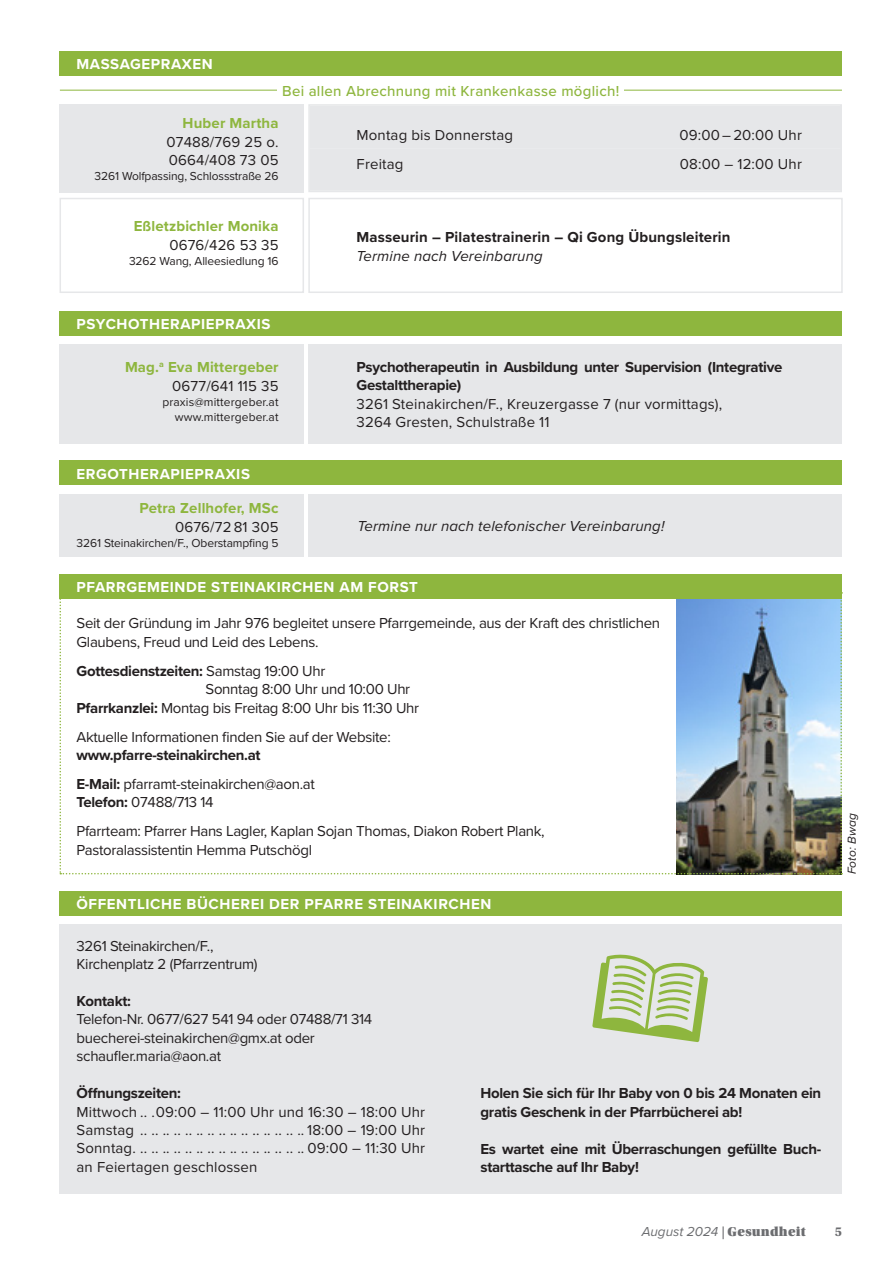
<style>
.page{position:relative;width:893px;height:1263px;background:#fff}
.page>*{position:absolute;margin:0;border:0;box-sizing:border-box;transform-origin:0 0}
.t1{font:15px/18.5px "Proxima Nova";letter-spacing:-.02em;color:#231f20}
.t2{font:700 15px/18.5px "Proxima Nova";letter-spacing:-.02em;color:#231f20}
.t3{font:15px/18.5px "Proxima Nova";letter-spacing:.01em;color:#231f20}
.t4{font:700 15px "Proxima Nova";letter-spacing:.04em;color:#fff}
.t5{font:700 15px/18.5px "Proxima Nova";letter-spacing:.01em;color:#8eb63e;text-align:right}
.t6{font:italic 15px "Proxima Nova";letter-spacing:.01em;color:#231f20}
.t7{font:700 15px "Proxima Nova";letter-spacing:.01em;color:#231f20}
.t8{font:500 15px "Proxima Nova";letter-spacing:.02em;color:#8eb63e}
.t9{font:13.5px "Utopia Std Black Headline";letter-spacing:.02em;color:#6c6d70}
.t10{font:700 13.5px "Utopia Std";color:#6c6d70}
.t11{font:12px "Proxima Nova";letter-spacing:-.01em;color:#231f20}
.t12{font:12px/15px "Proxima Nova";letter-spacing:.01em;color:#231f20;text-align:right}
.t13{font:italic 12px "Proxima Nova";color:#231f20}
.s1{font-weight:400;color:#231f20}
.s2{font-weight:400}
.s3{font-weight:700}
.s4{font-family:"Proxima Nova";font-style:italic}
</style>
<div class="page">
<svg style="left:60px;top:599px;width:782px;height:275px"></svg>
<div style="left:60px;top:574px;width:782px;height:25px;background:#8eb63e"></div>
<div style="left:60px;top:924px;width:782px;height:270px;background:#e6e7e9"></div>
<div style="left:60px;top:891px;width:782px;height:25px;background:#8eb63e"></div>
<svg style="left:592px;top:954px;width:116px;height:88px"></svg>
<div style="left:60px;top:51px;width:782px;height:25px;background:#8eb63e"></div>
<div style="left:60px;top:311px;width:782px;height:24px;background:#8eb63e"></div>
<div style="left:60px;top:344px;width:244px;height:100px;background:#e6e7e9"></div>
<div style="left:60px;top:104px;width:244px;height:88px;background:#e6e7e9"></div>
<div style="left:60px;top:198px;width:244px;height:95px;background:#fff;border:2px solid #e6e7e9"></div>
<div style="left:308px;top:344px;width:534px;height:100px;background:#e6e7e9"></div>
<div style="left:308px;top:198px;width:535px;height:95px;background:#fff;border:2px solid #e6e7e9"></div>
<div style="left:60px;top:461px;width:782px;height:24px;background:#8eb63e"></div>
<div style="left:60px;top:493px;width:244px;height:63px;background:#e6e7e9"></div>
<div style="left:308px;top:493px;width:534px;height:63px;background:#e6e7e9"></div>
<div style="left:311px;top:107px;width:528px;height:82px;background:#e6e7e9"></div>
<div style="left:308px;top:104px;width:534px;height:88px;border:2px solid #e6e7e9"></div>
<hr style="left:60px;top:90px;width:782px;height:1px;background:#8eb63e">
<div style="left:278px;top:84px;width:346px;height:12px;background:#fff"></div>
<p class="t4" style="left:77px;top:53px;width:138px">MASSAGEPRAXEN</p>
<p class="t8" style="left:282px;top:80px;width:339px">Bei allen Abrechnung mit Krankenkasse möglich!</p>
<p class="t5" style="left:183px;top:114px;width:97px">Huber Martha</p>
<p class="t3" style="left:167px;top:132px;width:114px">07488/769 25 o.<br>0664/408 73 05</p>
<p class="t11" style="left:95px;top:167px;width:185px">3261 Wolfpassing, Schlossstraße 26</p>
<p class="t5" style="left:134px;top:216px;width:146px">Eßletzbichler Monika</p>
<p class="t3" style="left:169px;top:235px;width:111px">0676/426 53 35</p>
<p class="t11" style="left:129px;top:252px;width:151px">3262 Wang, Alleesiedlung 16</p>
<p class="t4" style="left:77px;top:313px;width:196px">PSYCHOTHERAPIEPRAXIS</p>
<p class="t5" style="left:125px;top:357px;width:155px">Mag.<sup>a</sup> Eva Mittergeber<br><span class="s1">0677/641 115 35</span></p>
<p class="t12" style="left:162px;top:393px;width:118px">praxis@mittergeber.at www.mittergeber.at</p>
<p class="t4" style="left:77px;top:463px;width:175px">ERGOTHERAPIEPRAXIS</p>
<p class="t5" style="left:139px;top:499px;width:141px">Petra Zellhofer, MSc</p>
<p class="t3" style="left:175px;top:517px;width:105px">0676/72 81 305</p>
<p class="t11" style="left:77px;top:534px;width:203px">3261 Steinakirchen/F., Oberstampfing 5</p>
<p class="t3" style="left:357px;top:125px;width:158px">Montag bis Donnerstag</p>
<p class="t3" style="left:680px;top:125px;width:124px">09:00 – 20:00 Uhr</p>
<p class="t3" style="left:357px;top:154px;width:48px">Freitag</p>
<p class="t3" style="left:680px;top:154px;width:124px">08:00 – 12:00 Uhr</p>
<p class="t7" style="left:357px;top:226px;width:375px">Masseurin – Pilatestrainerin – Qi Gong Übungsleiterin</p>
<p class="t6" style="left:357px;top:244px;width:188px">Termine nach Vereinbarung</p>
<p class="t2" style="left:357px;top:357px;width:427px">Psychotherapeutin in Ausbildung unter Supervision (Integrative<br>Gestalttherapie)</p>
<p class="t3" style="left:357px;top:394px;width:367px">3261 Steinakirchen/F., Kreuzergasse 7 (nur vormittags),<br>3264 Gresten, Schulstraße 11</p>
<p class="t6" style="left:358px;top:515px;width:308px">Termine nur nach telefonischer Vereinbarung!</p>
<p class="t4" style="left:77px;top:576px;width:343px">PFARRGEMEINDE STEINAKIRCHEN AM FORST</p>
<p class="t1" style="left:77px;top:613px;width:585px">Seit der Gründung im Jahr 976 begleitet unsere Pfarrgemeinde, aus der Kraft des christlichen<br>Glaubens, Freud und Leid des Lebens.</p>
<p class="t2" style="left:77px;top:661px;width:250px">Gottesdienstzeiten: <span class="s2">Samstag 19:00 Uhr</span></p>
<p class="t1" style="left:206px;top:679px;width:206px">Sonntag 8:00 Uhr und 10:00 Uhr</p>
<p class="t1" style="left:77px;top:698px;width:344px"><span class="s3">Pfarrkanzlei:</span> Montag bis Freitag 8:00 Uhr bis 11:30 Uhr</p>
<p class="t1" style="left:77px;top:727px;width:316px">Aktuelle Informationen finden Sie auf der Website:</p>
<p class="t2" style="left:77px;top:740px;width:240px;line-height:29px">www.pfarre-steinakirchen.at<br>E-Mail: <span class="s2">pfarramt-steinakirchen@aon.at</span></p>
<p class="t1" style="left:77px;top:787px;width:470px;line-height:29px"><span class="s3">Telefon:</span> 07488/713 14<br>Pfarrteam: Pfarrer Hans Lagler, Kaplan Sojan Thomas, Diakon Robert Plank,</p>
<p class="t1" style="left:77px;top:840px;width:237px">Pastoralassistentin Hemma Putschögl</p>
<p class="t4" style="left:77px;top:893px;width:416px">ÖFFENTLICHE BÜCHEREI DER PFARRE STEINAKIRCHEN</p>
<p class="t1" style="left:77px;top:936px;width:183px">3261 Steinakirchen/F.,<br>Kirchenplatz 2 (Pfarrzentrum)</p>
<p class="t2" style="left:77px;top:991px;width:56px">Kontakt:</p>
<p class="t1" style="left:77px;top:1009px;width:297px">Telefon-Nr. 0677/627 541 94 oder 07488/71 314 buecherei-steinakirchen@gmx.at oder schaufler.maria@aon.at</p>
<p class="t2" style="left:77px;top:1083px;width:106px">Öffnungszeiten:</p>
<p class="t3" style="left:77px;top:1102px;width:350px">Mittwoch . . .09:00 – 11:00 Uhr und 16:30 – 18:00 Uhr<br>Samstag.............................</p>
<p class="t2" style="left:480px;top:1084px;width:342px">Holen Sie sich für Ihr Baby von 0 bis 24 Monaten ein gratis Geschenk in der Pfarrbücherei ab!</p>
<p class="t2" style="left:480px;top:1139px;width:342px">Es wartet eine mit Überraschungen gefüllte Buch&shy;starttasche auf Ihr Baby!</p>
<p class="t1" style="left:77px;top:1120px;width:350px;text-align:justify;text-indent:224px">. 18:00 – 19:00 Uhr Sonntag.. . . . . . . . . . . . . . . . . . . . . . . . . . . . . . 09:00 – 11:30 Uhr an Feiertagen geschlossen</p>
<p class="t13" style="left:843px;top:874px;width:62px;rotate:-90deg">Foto: Bwag</p>
<p class="t9" style="left:642px;top:1225px;width:165px"><span class="s4">August 2024</span> | Gesundheit</p>
<p class="t10" style="left:835px;top:1223px;width:9px">5</p>
</div>
